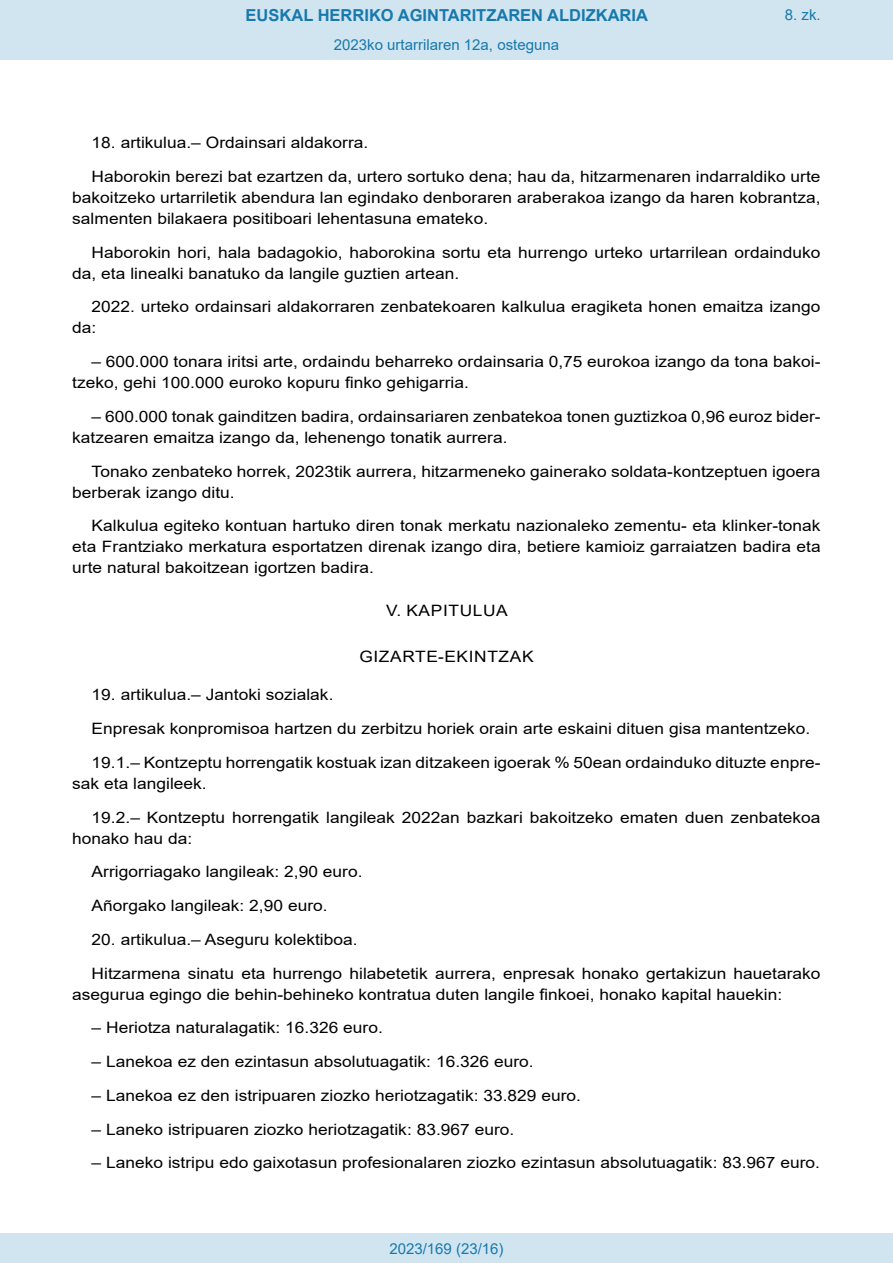
<style>
.page{position:relative;width:893px;height:1263px;background:#fff}
.page>*{position:absolute;margin:0;border:0;box-sizing:border-box;transform-origin:0 0}
.t1{font:700 16.5px "Arial";color:#1879ad}
.BOPVDetalle{font:15.6px/21px "Arial";color:#000;scale:1.11 1}
.BOPVClave{font:15.6px "Arial";letter-spacing:.035em;color:#000;scale:1.11 1}
.Paginacion_Centro{font:15px "Arial";color:#1879ad}
</style>
<div class="page">
<div style="left:0;top:0;width:893px;height:60px;background:#d0e5f0"></div>
<div style="left:0;top:1233px;width:893px;height:30px;background:#d0e5f0"></div>
<p class="t1" style="left:246px;top:3px;width:404px">EUSKAL HERRIKO AGINTARITZAREN ALDIZKARIA</p>
<p class="Paginacion_Centro" style="left:334px;top:35px;width:227px">2023ko urtarrilaren 12a, osteguna</p>
<p class="Paginacion_Centro" style="left:785px;top:5px;width:37px">8. zk.</p>
<p class="BOPVDetalle" style="left:92px;top:132px;width:251px">18. artikulua.– Ordainsari aldakorra.</p>
<p class="BOPVDetalle" style="left:72px;top:166px;width:676px;text-align:justify;text-indent:19px">Haborokin berezi bat ezartzen da, urtero sortuko dena; hau da, hitzarmenaren indarraldiko urte bakoitzeko urtarriletik abendura lan egindako denboraren araberakoa izango da haren kobrantza, salmenten bilakaera positiboari lehentasuna emateko.</p>
<p class="BOPVDetalle" style="left:72px;top:242px;width:676px;text-indent:19px">Haborokin hori, hala badagokio, haborokina sortu eta hurrengo urteko urtarrilean ordainduko da, eta linealki banatuko da langile guztien artean.</p>
<p class="BOPVDetalle" style="left:72px;top:296px;width:676px;text-indent:19px">2022. urteko ordainsari aldakorraren zenbatekoaren kalkulua eragiketa honen emaitza izango da:</p>
<p class="BOPVDetalle" style="left:72px;top:351px;width:676px;text-indent:19px">– 600.000 tonara iritsi arte, ordaindu beharreko ordainsaria 0,75 eurokoa izango da tona bakoi&shy;tzeko, gehi 100.000 euroko kopuru finko gehigarria.</p>
<p class="BOPVDetalle" style="left:72px;top:406px;width:676px;text-indent:19px">– 600.000 tonak gainditzen badira, ordainsariaren zenbatekoa tonen guztizkoa 0,96 euroz bider&shy;katzearen emaitza izango da, lehenengo tonatik aurrera.</p>
<p class="BOPVDetalle" style="left:72px;top:461px;width:676px;text-indent:19px">Tonako zenbateko horrek, 2023tik aurrera, hitzarmeneko gainerako soldata-kontzeptuen igoera berberak izango ditu.</p>
<p class="BOPVDetalle" style="left:72px;top:515px;width:676px;text-align:justify;text-indent:19px">Kalkulua egiteko kontuan hartuko diren tonak merkatu nazionaleko zementu- eta klinker-tonak eta Frantziako merkatura esportatzen direnak izango dira, betiere kamioiz garraiatzen badira eta urte natural bakoitzean igortzen badira.</p>
<p class="BOPVClave" style="left:386px;top:599px;width:111px">V. KAPITULUA</p>
<p class="BOPVClave" style="left:359px;top:646px;width:159px">GIZARTE-EKINTZAK</p>
<p class="BOPVDetalle" style="left:92px;top:684px;width:219px">19. artikulua.– Jantoki sozialak.</p>
<p class="BOPVDetalle" style="left:92px;top:718px;width:649px">Enpresak konpromisoa hartzen du zerbitzu horiek orain arte eskaini dituen gisa mantentzeko.</p>
<p class="BOPVDetalle" style="left:72px;top:752px;width:676px;text-indent:19px">19.1.– Kontzeptu horrengatik kostuak izan ditzakeen igoerak % 50ean ordainduko dituzte enpre&shy;sak eta langileek.</p>
<p class="BOPVDetalle" style="left:72px;top:806px;width:676px;text-indent:19px">19.2.– Kontzeptu horrengatik langileak 2022an bazkari bakoitzeko ematen duen zenbatekoa honako hau da:</p>
<p class="BOPVDetalle" style="left:92px;top:861px;width:245px">Arrigorriagako langileak: 2,90 euro.</p>
<p class="BOPVDetalle" style="left:92px;top:895px;width:214px">Añorgako langileak: 2,90 euro.</p>
<p class="BOPVDetalle" style="left:92px;top:929px;width:241px">20. artikulua.– Aseguru kolektiboa.</p>
<p class="BOPVDetalle" style="left:72px;top:962px;width:676px;text-indent:19px">Hitzarmena sinatu eta hurrengo hilabetetik aurrera, enpresak honako gertakizun hauetarako asegurua egingo die behin-behineko kontratua duten langile finkoei, honako kapital hauekin:</p>
<p class="BOPVDetalle" style="left:92px;top:1017px;width:264px">– Heriotza naturalagatik: 16.326 euro.</p>
<p class="BOPVDetalle" style="left:92px;top:1051px;width:400px">– Lanekoa ez den ezintasun absolutuagatik: 16.326 euro.</p>
<p class="BOPVDetalle" style="left:92px;top:1085px;width:442px">– Lanekoa ez den istripuaren ziozko heriotzagatik: 33.829 euro.</p>
<p class="BOPVDetalle" style="left:92px;top:1118px;width:382px">– Laneko istripuaren ziozko heriotzagatik: 83.967 euro.</p>
<p class="BOPVDetalle" style="left:92px;top:1152px;width:658px">– Laneko istripu edo gaixotasun profesionalaren ziozko ezintasun absolutuagatik: 83.967 euro.</p>
<p class="Paginacion_Centro" style="left:389px;top:1238px;width:116px">2023/169 (23/16)</p>
</div>
